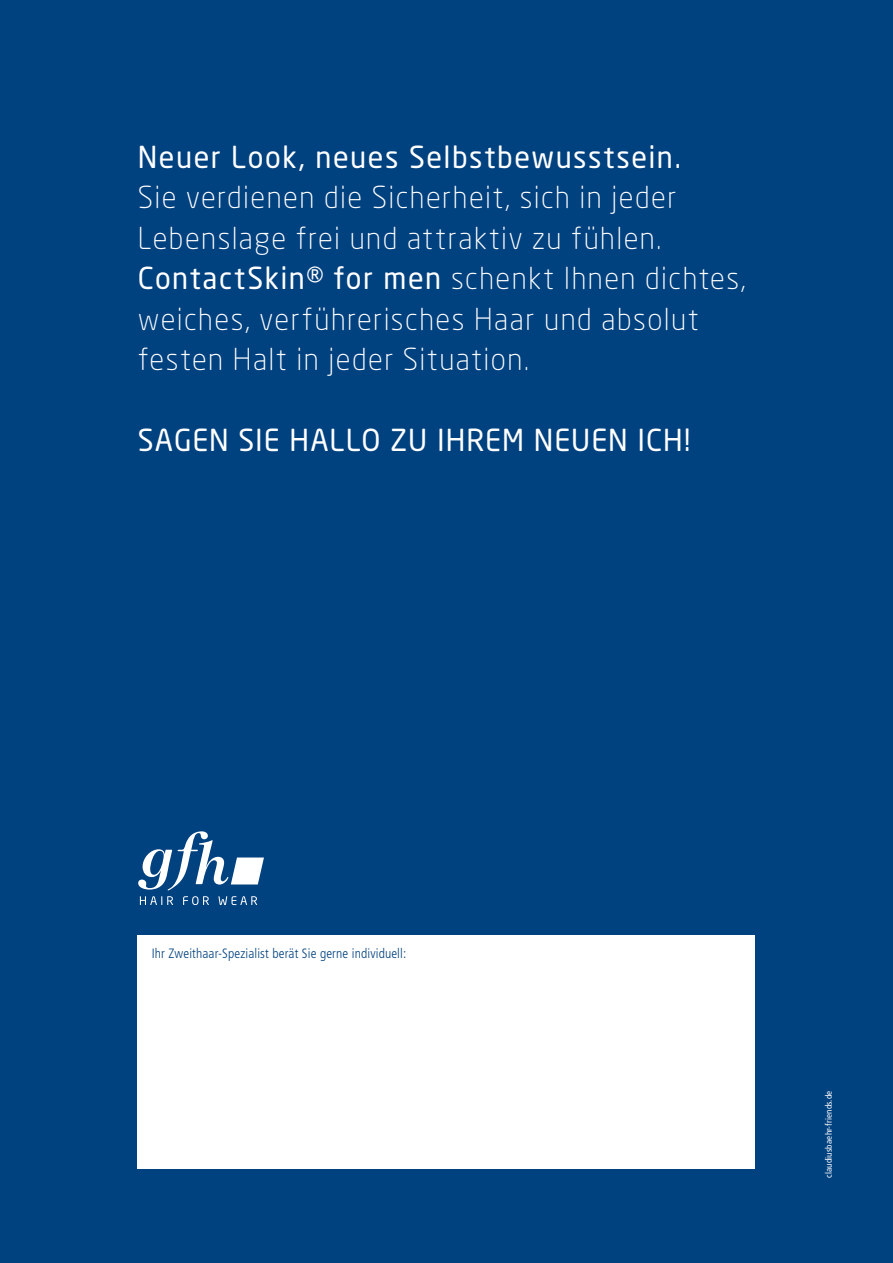
<style>
.page{position:relative;width:893px;height:1263px;background:#00417f}
.page>*{position:absolute;margin:0;border:0;box-sizing:border-box;transform-origin:0 0}
.t1{font:300 30px/40.5px "Neo Sans Pro";letter-spacing:.05em;color:#fff;scale:.96 1}
.t2{font:30px "Neo Sans Pro";letter-spacing:.045em;color:#fff;scale:.96 1}
.t3{font:300 condensed 13.5px "Frutiger";letter-spacing:.01em;color:#00417f}
.t4{font:condensed 9px "Frutiger";letter-spacing:.02em;color:#fff}
.s1{font-weight:400}
</style>
<div class="page">
<div style="left:138px;top:934px;width:617px;height:234px;background:#fff"></div>
<svg style="left:140px;top:896px;width:33px;height:9px"></svg>
<svg style="left:183px;top:896px;width:26px;height:9px"></svg>
<svg style="left:218px;top:896px;width:39px;height:9px"></svg>
<svg style="left:138px;top:831px;width:126px;height:59px"></svg>
<p class="t2" style="left:138px;top:138px;width:567px">Neuer Look, neues Selbstbewusstsein.</p>
<p class="t1" style="left:138px;top:177px;width:635px">Sie verdienen die Sicherheit, sich in jeder Lebenslage frei und attraktiv zu fühlen.<br><span class="s1">ContactSkin® for men</span> schenkt Ihnen dichtes, weiches, verführerisches Haar und absolut festen Halt in jeder Situation.</p>
<p class="t2" style="left:138px;top:422px;width:577px">SAGEN SIE HALLO ZU IHREM NEUEN ICH!</p>
<p class="t3" style="left:152px;top:946px;width:256px">Ihr Zweithaar-Spezialist berät Sie gerne individuell:</p>
<p class="t4" style="left:823px;top:1178px;width:89px;rotate:-90deg">claudiusbaehr-friends.de</p>
</div>
